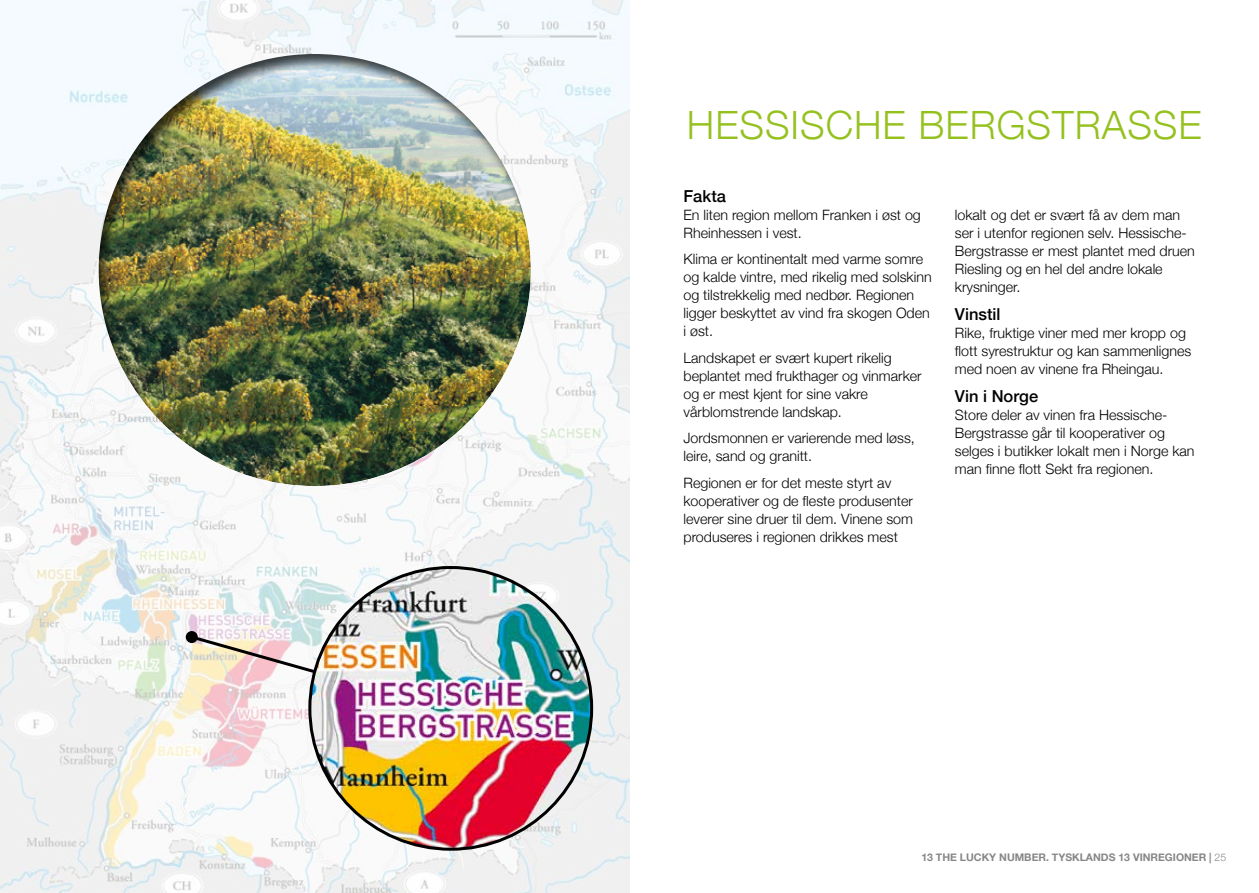
<style>
.page{position:relative;width:1259px;height:893px;background:#fff}
.page>*{position:absolute;margin:0;border:0;box-sizing:border-box;transform-origin:0 0}
.t1{font:300 39px "Helvetica Neue";letter-spacing:.025em;color:#95c11f}
.t2{font:500 16.5px "Helvetica Neue";color:#000}
.t3{font:300 14.25px/18px "Helvetica Neue";color:#000}
.t4{font:700 10.5px "Helvetica Neue";color:#878787}
.s1{font-weight:300}
</style>
<div class="page">
<img style="left:0;top:0;width:629px;height:893px">
<svg style="left:188px;top:633px;width:130px;height:42px"></svg>
<div style="left:186px;top:631px;width:12px;height:12px;background:#000;border-radius:50%"></div>
<img style="left:310px;top:567px;width:281px;height:282px;border-radius:141px">
<div style="left:97px;top:52px;width:435px;height:437px;background:#000;opacity:.75"></div>
<h1 class="t1" style="left:687px;top:93px;width:516px">HESSISCHE BERGSTRASSE</h1>
<p class="t2" style="left:683px;top:183px;width:44px">Fakta</p>
<p class="t3" style="left:683px;top:205px;width:239px">En liten region mellom Franken i øst og<br>Rheinhessen i vest.</p>
<p class="t3" style="left:683px;top:249px;width:250px">Klima er kontinentalt med varme somre og kalde vintre, med rikelig med solskinn og tilstrekkelig med nedbør. Regionen ligger beskyttet av vind fra skogen Oden i øst.</p>
<p class="t3" style="left:683px;top:348px;width:240px">Landskapet er svært kupert rikelig beplantet med frukthager og vinmarker og er mest kjent for sine vakre vårblomstrende landskap.</p>
<p class="t3" style="left:683px;top:428px;width:233px">Jordsmonnen er varierende med løss, leire, sand og granitt.</p>
<p class="t3" style="left:683px;top:473px;width:231px">Regionen er for det meste styrt av kooperativer og de fleste produsenter leverer sine druer til dem. Vinene som produseres i regionen drikkes mest</p>
<p class="t3" style="left:955px;top:205px;width:241px">lokalt og det er svært få av dem man ser i utenfor regionen selv. Hessische-<br>Bergstrasse er mest plantet med druen<br>Riesling og en hel del andre lokale krysninger.</p>
<p class="t2" style="left:955px;top:301px;width:47px">Vinstil</p>
<p class="t3" style="left:955px;top:323px;width:238px">Rike, fruktige viner med mer kropp og flott syrestruktur og kan sammenlignes med noen av vinene fra Rheingau.</p>
<p class="t2" style="left:955px;top:383px;width:85px">Vin i Norge</p>
<p class="t3" style="left:955px;top:405px;width:241px">Store deler av vinen fra Hessische-Bergstrasse går til kooperativer og selges i butikker lokalt men i Norge kan man finne flott Sekt fra regionen.</p>
<p class="t4" style="left:921px;top:849px;width:306px">13 THE LUCKY NUMBER. TYSKLANDS 13 VINREGIONER | <span class="s1">25</span></p>
</div>
